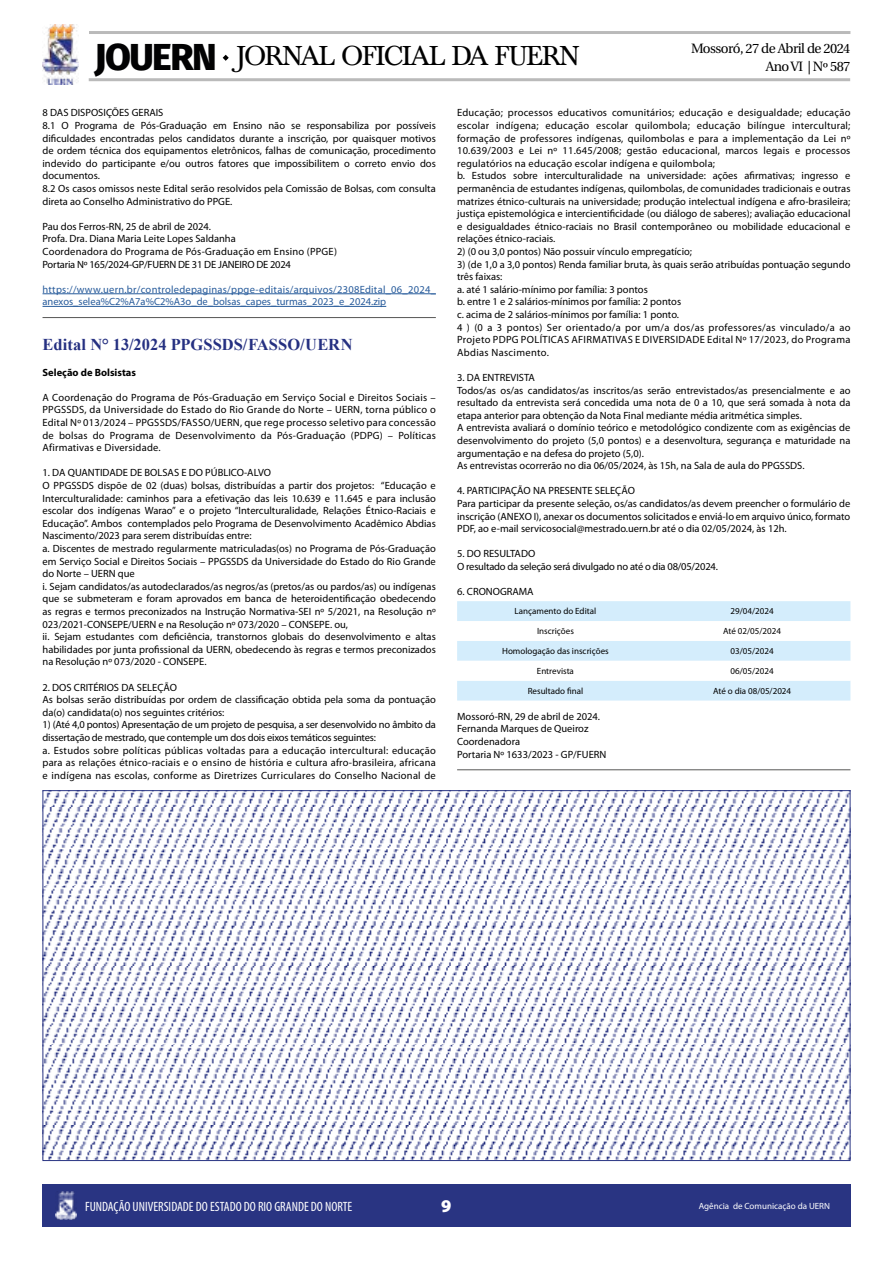
<style>
.page{position:relative;width:893px;height:1263px;background:#fff}
.page>*{position:absolute;margin:0;border:0;box-sizing:border-box;transform-origin:0 0}
.t1{font:800 37.5px "Fira Sans";letter-spacing:-.04em;color:#020203}
.t2{font:28.5px "Baskervald ADF Std";letter-spacing:-.04em;color:#000}
.t3{font:900 18px "Myriad Pro";color:#fff}
.t4{font:700 16.5px "Times New Roman";color:#253081}
.t5{font:condensed 13.5px "Myriad Pro";color:#fff}
.t6{font:13.5px "Heuristica";letter-spacing:-.04em;color:#000}
.t7{font:10.5px/12.6px "Myriad Pro";color:#000}
.t8{font:10.5px/12.6px "Myriad Pro";letter-spacing:.02em;color:#000}
.t9{font:10.5px/12.6px "Myriad Pro";letter-spacing:.025em;color:#275b9b}
.t10{font:10.5px/12.6px "Myriad Pro";letter-spacing:-.02em;color:#000}
.t11{font:700 10.5px "Myriad Pro";color:#000}
.t12{font:9px "Myriad Pro";color:#000}
.t13{font:9px "Myriad Pro";color:#fff}
</style>
<div class="page">
<img style="left:43px;top:25px;width:35px;height:59px">
<hr style="left:89px;top:31px;width:761px;height:3px;background:#878787">
<hr style="left:89px;top:78px;width:761px;height:3px;background:#878787">
<svg style="left:222px;top:54px;width:7px;height:7px"></svg>
<div style="left:43px;top:1184px;width:808px;height:43px;background:#293482"></div>
<img style="left:55px;top:1191px;width:21px;height:29px">
<hr style="left:43px;top:293px;width:393px;height:1px;background:#275b9b">
<hr style="left:43px;top:306px;width:343px;height:1px;background:#275b9b">
<hr style="left:43px;top:317px;width:393px;height:1px;background:#575756">
<svg style="left:457px;top:601px;width:393px;height:99px"></svg>
<hr style="left:457px;top:769px;width:393px;height:1px;background:#575756">
<img style="left:45px;top:792px;width:803px;height:367px">
<h1 class="t1" style="left:95px;top:25px;width:124px">JOUERN</h1>
<h2 class="t2" style="left:237px;top:40px;width:344px">JORNAL OFICIAL DA FUERN</h2>
<p class="t6" style="left:691px;top:38px;width:161px">Mossoró, 27 de Abril de 2024</p>
<p class="t6" style="left:766px;top:56px;width:86px">Ano VI | Nº 587</p>
<p class="t7" style="left:43px;top:106px;width:395px">8 DAS DISPOSIÇÕES GERAIS<br>8.1 O Programa de Pós-Graduação em Ensino não se responsabiliza por possíveis dificuldades encontradas pelos candidatos durante a inscrição, por quaisquer motivos de ordem técnica dos equipamentos eletrônicos, falhas de comunicação, procedimento indevido do participante e/ou outros fatores que impossibilitem o correto envio dos documentos.<br>8.2 Os casos omissos neste Edital serão resolvidos pela Comissão de Bolsas, com consulta direta ao Conselho Administrativo do PPGE.</p>
<p class="t7" style="left:43px;top:220px;width:296px">Pau dos Ferros-RN, 25 de abril de 2024.<br>Profa. Dra. Diana Maria Leite Lopes Saldanha<br>Coordenadora do Programa de Pós-Graduação em Ensino (PPGE)<br>Portaria Nº 165/2024-GP/FUERN DE 31 DE JANEIRO DE 2024</p>
<p class="t9" style="left:43px;top:283px;width:395px">https://www.uern.br/controledepaginas/ppge-editais/arquivos/2308Edital_06_2024_ anexos_selea%C2%A7a%C2%A3o_de_bolsas_capes_turmas_2023_e_2024.zip</p>
<h3 class="t4" style="left:43px;top:333px;width:312px">Edital N° 13/2024 PPGSSDS/FASSO/UERN</h3>
<p class="t11" style="left:43px;top:365px;width:95px">Seleção de Bolsistas</p>
<p class="t7" style="left:43px;top:391px;width:395px;text-align:justify">A Coordenação do Programa de Pós-Graduação em Serviço Social e Direitos Sociais – PPGSSDS, da Universidade do Estado do Rio Grande do Norte – UERN, torna público o Edital Nº 013/2024 – PPGSSDS/FASSO/UERN, que rege processo seletivo para concessão de bolsas do Programa de Desenvolvimento da Pós-Graduação (PDPG) – Políticas Afirmativas e Diversidade.</p>
<p class="t7" style="left:43px;top:466px;width:395px">1. DA QUANTIDADE DE BOLSAS E DO PÚBLICO-ALVO<br>O PPGSSDS dispõe de 02 (duas) bolsas, distribuídas a partir dos projetos: “Educação e Interculturalidade: caminhos para a efetivação das leis 10.639 e 11.645 e para inclusão escolar dos indígenas Warao” e o projeto “Interculturalidade, Relações Étnico-Raciais e Educação”. Ambos contemplados pelo Programa de Desenvolvimento Acadêmico Abdias Nascimento/2023 para serem distribuídas entre:<br>a. Discentes de mestrado regularmente matriculadas(os) no Programa de Pós-Graduação em Serviço Social e Direitos Sociais – PPGSSDS da Universidade do Estado do Rio Grande do Norte – UERN que<br>i. Sejam candidatos/as autodeclarados/as negros/as (pretos/as ou pardos/as) ou indígenas que se submeteram e foram aprovados em banca de heteroidentificação obedecendo as regras e termos preconizados na Instrução Normativa-SEI nº 5/2021, na Resolução nº 023/2021-CONSEPE/UERN e na Resolução nº 073/2020 – CONSEPE. ou,<br>ii. Sejam estudantes com deficiência, transtornos globais do desenvolvimento e altas habilidades por junta profissional da UERN, obedecendo às regras e termos preconizados na Resolução nº 073/2020 - CONSEPE.</p>
<p class="t7" style="left:43px;top:681px;width:395px">2. DOS CRITÉRIOS DA SELEÇÃO<br>As bolsas serão distribuídas por ordem de classificação obtida pela soma da pontuação da(o) candidata(o) nos seguintes critérios:</p>
<p class="t8" style="left:43px;top:718px;width:395px">1) (Até 4,0 pontos) Apresentação de um projeto de pesquisa, a ser desenvolvido no âmbito da dissertação de mestrado, que contemple um dos dois eixos temáticos seguintes:<br>a. Estudos sobre políticas públicas voltadas para a educação intercultural: educação para as relações étnico-raciais e o ensino de história e cultura afro-brasileira, africana e indígena nas escolas, conforme as Diretrizes Curriculares do Conselho Nacional de</p>
<p class="t7" style="left:457px;top:106px;width:395px">Educação; processos educativos comunitários; educação e desigualdade; educação escolar indígena; educação escolar quilombola; educação bilíngue intercultural; formação de professores indígenas, quilombolas e para a implementação da Lei nº 10.639/2003 e Lei nº 11.645/2008; gestão educacional, marcos legais e processos regulatórios na educação escolar indígena e quilombola;<br>b. Estudos sobre interculturalidade na universidade: ações afirmativas; ingresso e permanência de estudantes indígenas, quilombolas, de comunidades tradicionais e outras matrizes étnico-culturais na universidade; produção intelectual indígena e afro-brasileira; justiça epistemológica e intercientificidade (ou diálogo de saberes); avaliação educacional e desigualdades étnico-raciais no Brasil contemporâneo ou mobilidade educacional e relações étnico-raciais.</p>
<p class="t7" style="left:457px;top:245px;width:236px">2) (0 ou 3,0 pontos) Não possuir vínculo empregatício;</p>
<p class="t7" style="left:457px;top:258px;width:395px">3) (de 1,0 a 3,0 pontos) Renda familiar bruta, às quais serão atribuídas pontuação segundo três faixas:<br>a. até 1 salário-mínimo por família: 3 pontos<br>b. entre 1 e 2 salários-mínimos por família: 2 pontos<br>c. acima de 2 salários-mínimos por família: 1 ponto.<br>4 ) (0 a 3 pontos) Ser orientado/a por um/a dos/as professores/as vinculado/a ao Projeto PDPG POLÍTICAS AFIRMATIVAS E DIVERSIDADE Edital Nº 17/2023, do Programa Abdias Nascimento.</p>
<p class="t7" style="left:457px;top:371px;width:395px">3. DA ENTREVISTA<br>Todos/as os/as candidatos/as inscritos/as serão entrevistados/as presencialmente e ao resultado da entrevista será concedida uma nota de 0 a 10, que será somada à nota da etapa anterior para obtenção da Nota Final mediante média aritmética simples.<br>A entrevista avaliará o domínio teórico e metodológico condizente com as exigências de desenvolvimento do projeto (5,0 pontos) e a desenvoltura, segurança e maturidade na argumentação e na defesa do projeto (5,0).<br>As entrevistas ocorrerão no dia 06/05/2024, às 15h, na Sala de aula do PPGSSDS.</p>
<p class="t7" style="left:457px;top:484px;width:395px">4. PARTICIPAÇÃO NA PRESENTE SELEÇÃO<br>Para participar da presente seleção, os/as candidatos/as devem preencher o formulário de inscrição (ANEXO I), anexar os documentos solicitados e enviá-lo em arquivo único, formato PDF, ao e-mail servicosocial@mestrado.uern.br até o dia 02/05/2024, às 12h.</p>
<p class="t10" style="left:457px;top:547px;width:262px">5. DO RESULTADO<br>O resultado da seleção será divulgado no até o dia 08/05/2024.</p>
<p class="t7" style="left:457px;top:585px;width:78px">6. CRONOGRAMA</p>
<p class="t12" style="left:515px;top:606px;width:83px">Lançamento do Edital</p>
<p class="t12" style="left:731px;top:606px;width:45px">29/04/2024</p>
<p class="t12" style="left:537px;top:626px;width:38px">Inscrições</p>
<p class="t12" style="left:723px;top:626px;width:59px">Até 02/05/2024</p>
<p class="t12" style="left:502px;top:646px;width:108px">Homologação das inscrições</p>
<p class="t12" style="left:731px;top:646px;width:45px">03/05/2024</p>
<p class="t12" style="left:537px;top:665px;width:39px">Entrevista</p>
<p class="t12" style="left:731px;top:665px;width:45px">06/05/2024</p>
<p class="t12" style="left:528px;top:685px;width:57px">Resultado final</p>
<p class="t12" style="left:713px;top:685px;width:80px">Até o dia 08/05/2024</p>
<p class="t7" style="left:457px;top:710px;width:151px">Mossoró-RN, 29 de abril de 2024.<br>Fernanda Marques de Queiroz<br>Coordenadora<br>Portaria Nº 1633/2023 - GP/FUERN</p>
<p class="t5" style="left:85px;top:1198px;width:269px">FUNDAÇÃO UNIVERSIDADE DO ESTADO DO RIO GRANDE DO NORTE</p>
<h3 class="t3" style="left:441px;top:1194px;width:12px">9</h3>
<p class="t13" style="left:699px;top:1200px;width:133px">Agência de Comunicação da UERN</p>
</div>
